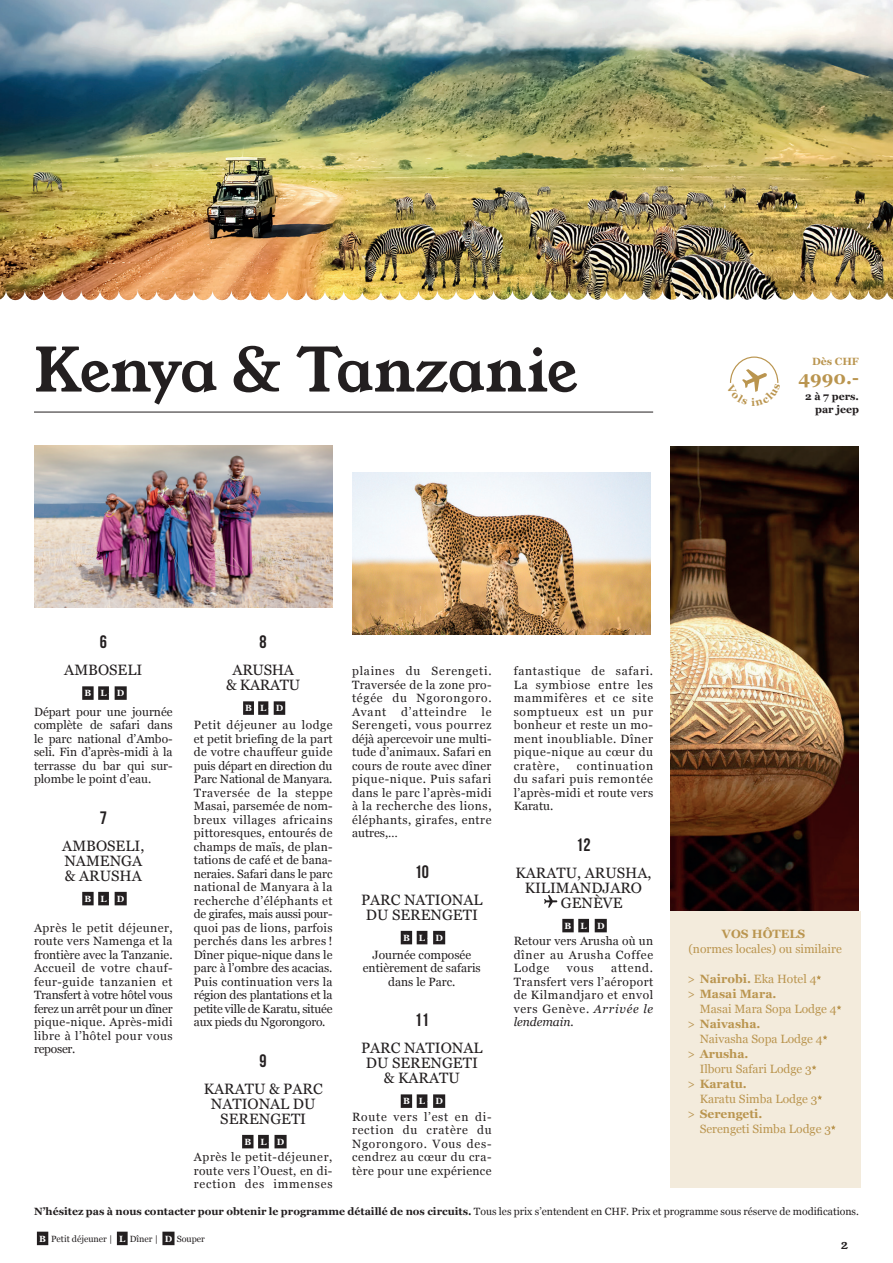
<style>
.page{position:relative;width:893px;height:1263px;background:#fff}
.page>*{position:absolute;margin:0;border:0;box-sizing:border-box;transform-origin:0 0}
.t1{font:60px "Young Serif";letter-spacing:-.01em;color:#231f20}
.t2{font:18px "Bebas Neue";color:#231f20}
.t3{font:700 18px "Georgia";color:#ba954f}
.t4{font:15px/15px "Georgia";color:#231f20;text-align:center}
.t5{font:15px/15px "Georgia";letter-spacing:-.02em;color:#231f20;text-align:center}
.t6{font:13.05px "Young Serif";color:#231f20}
.t7{font:12px/13.5px "Georgia";letter-spacing:.035em;color:#231f20;text-align:justify}
.t8{font:12px/15px "Georgia";color:#ba954f}
.t9{font:12px/13.5px "Georgia";color:#231f20;text-align:center}
.t10{font:700 12px/15px "Georgia";color:#ba954f}
.t11{font:700 10.5px/12.6px "Georgia";color:#231f20;text-align:right}
.t12{font:700 10.5px "Georgia";color:#ba954f}
.t13{font:9px "Georgia";color:#231f20}
.t14{font:700 9px "Georgia";color:#fff}
.s1{font-style:italic}
.s2{font-weight:400}
.s3{font-weight:700}
.s4{font-weight:700;color:#fff}
</style>
<div class="page">
<hr style="left:34px;top:412px;width:619px;height:1px;background:#231f20">
<div style="left:37px;top:1232px;width:11px;height:13px;background:#231f20"></div>
<div style="left:117px;top:1232px;width:11px;height:13px;background:#231f20"></div>
<div style="left:162px;top:1232px;width:13px;height:13px;background:#231f20"></div>
<img style="left:34px;top:446px;width:299px;height:162px">
<img style="left:352px;top:472px;width:298px;height:162px">
<div style="left:82px;top:686px;width:12px;height:14px;background:#231f20"></div>
<div style="left:98px;top:686px;width:11px;height:14px;background:#231f20"></div>
<div style="left:115px;top:686px;width:12px;height:14px;background:#231f20"></div>
<div style="left:82px;top:892px;width:12px;height:13px;background:#231f20"></div>
<div style="left:98px;top:892px;width:11px;height:13px;background:#231f20"></div>
<div style="left:115px;top:892px;width:12px;height:13px;background:#231f20"></div>
<div style="left:243px;top:701px;width:11px;height:14px;background:#231f20"></div>
<div style="left:258px;top:701px;width:10px;height:14px;background:#231f20"></div>
<div style="left:274px;top:701px;width:11px;height:14px;background:#231f20"></div>
<div style="left:242px;top:1135px;width:11px;height:13px;background:#231f20"></div>
<div style="left:258px;top:1135px;width:11px;height:13px;background:#231f20"></div>
<div style="left:274px;top:1135px;width:13px;height:13px;background:#231f20"></div>
<div style="left:401px;top:931px;width:11px;height:13px;background:#231f20"></div>
<div style="left:417px;top:931px;width:10px;height:13px;background:#231f20"></div>
<div style="left:433px;top:931px;width:12px;height:13px;background:#231f20"></div>
<div style="left:401px;top:1094px;width:11px;height:14px;background:#231f20"></div>
<div style="left:417px;top:1094px;width:10px;height:14px;background:#231f20"></div>
<div style="left:433px;top:1094px;width:12px;height:14px;background:#231f20"></div>
<div style="left:562px;top:919px;width:12px;height:13px;background:#231f20"></div>
<div style="left:578px;top:919px;width:11px;height:13px;background:#231f20"></div>
<div style="left:595px;top:919px;width:12px;height:13px;background:#231f20"></div>
<svg style="left:544px;top:895px;width:13px;height:13px"></svg>
<img style="left:671px;top:446px;width:187px;height:465px">
<div style="left:670px;top:911px;width:190px;height:276px;background:#f3ebdc"></div>
<svg style="left:816px;top:975px;width:5px;height:5px"></svg>
<svg style="left:837px;top:1005px;width:4px;height:5px"></svg>
<svg style="left:823px;top:1035px;width:4px;height:5px"></svg>
<svg style="left:812px;top:1065px;width:4px;height:5px"></svg>
<svg style="left:817px;top:1095px;width:5px;height:5px"></svg>
<svg style="left:831px;top:1125px;width:5px;height:5px"></svg>
<img style="left:465px;top:0;width:428px;height:300px">
<img style="left:0;top:0;width:465px;height:300px">
<svg style="left:730px;top:356px;width:49px;height:36px"></svg>
<h1 class="t1" style="left:34px;top:329px;width:545px">Kenya &amp; Tanzanie</h1>
<p class="t12" style="left:812px;top:353px;width:48px">Dès CHF</p>
<h2 class="t3" style="left:799px;top:364px;width:62px">4990.-</h2>
<p class="t11" style="left:805px;top:390px;width:55px">2 à 7 pers. par jeep</p>
<h2 class="t2" style="left:100px;top:632px;width:9px">6</h2>
<p class="t4" style="left:64px;top:662px;width:80px">AMBOSELI</p>
<p class="t14" style="left:85px;top:686px;width:41px">B L - D</p>
<p class="t7" style="left:34px;top:704px;width:140px">Départ pour une journée complète de safari dans le parc national d’Ambo&shy;seli. Fin d’après-midi à la terrasse du bar qui sur&shy;plombe le point d’eau.</p>
<h2 class="t2" style="left:100px;top:807px;width:9px">7</h2>
<p class="t4" style="left:62px;top:837px;width:84px;text-align:left">AMBOSELI,<br>NAMENGA &amp; ARUSHA</p>
<p class="t14" style="left:85px;top:892px;width:41px">B L - D</p>
<p class="t7" style="left:34px;top:920px;width:140px">Après le petit déjeuner, route vers Namenga et la frontière avec la Tanzanie.<br>Accueil de votre chauf&shy;feur-guide tanzanien et Transfert à votre hôtel vous ferez un arrêt pour un dîner pique-nique. Après-midi libre à l’hôtel pour vous reposer.</p>
<h2 class="t2" style="left:260px;top:632px;width:9px">8</h2>
<p class="t5" style="left:226px;top:662px;width:75px">ARUSHA &amp; KARATU</p>
<p class="t14" style="left:245px;top:701px;width:40px">B L - D</p>
<p class="t7" style="left:194px;top:718px;width:140px">Petit déjeuner au lodge et petit briefing de la part de votre chauffeur guide puis départ en direction du Parc National de Manyara.<br>Traversée de la steppe Masai, parsemée de nom&shy;breux villages africains pittoresques, entourés de champs de maïs, de plan&shy;tations de café et de bana&shy;neraies. Safari dans le parc national de Manyara à la recherche d’éléphants et de girafes, mais aussi pour&shy;quoi pas de lions, parfois perchés dans les arbres !<br>Dîner pique-nique dans le parc à l’ombre des acacias.<br>Puis continuation vers la région des plantations et la petite ville de Karatu, située aux pieds du Ngorongoro.</p>
<h2 class="t2" style="left:260px;top:1050px;width:9px">9</h2>
<p class="t4" style="left:204px;top:1080px;width:120px">KARATU &amp; PARC<br>NATIONAL DU<br>SERENGETI</p>
<p class="t14" style="left:244px;top:1135px;width:41px">B L - D</p>
<p class="t7" style="left:194px;top:1150px;width:140px">Après le petit-déjeuner, route vers l’Ouest, en di&shy;rection des immenses</p>
<p class="t7" style="left:352px;top:664px;width:141px">plaines du Serengeti.<br>Traversée de la zone pro&shy;tégée du Ngorongoro.<br>Avant d’atteindre le Serengeti, vous pourrez déjà apercevoir une multi&shy;tude d’animaux. Safari en cours de route avec dîner pique-nique. Puis safari dans le parc l’après-midi à la recherche des lions, éléphants, girafes, entre autres,…</p>
<h2 class="t2" style="left:415px;top:861px;width:16px">10</h2>
<p class="t4" style="left:361px;top:891px;width:123px">PARC NATIONAL<br>DU SERENGETI</p>
<p class="t14" style="left:403px;top:931px;width:41px">B L - D</p>
<p class="t9" style="left:363px;top:947px;width:119px">Journée composée entièrement de safaris dans le Parc.</p>
<h2 class="t2" style="left:415px;top:1010px;width:16px">11</h2>
<p class="t4" style="left:361px;top:1040px;width:123px">PARC NATIONAL<br>DU SERENGETI &amp; KARATU</p>
<p class="t14" style="left:403px;top:1094px;width:41px">B L - D</p>
<p class="t7" style="left:352px;top:1109px;width:141px">Route vers l’est en di&shy;rection du cratère du Ngorongoro. Vous des&shy;cendrez au cœur du cra&shy;tère pour une expérience</p>
<p class="t7" style="left:514px;top:664px;width:141px">fantastique de safari.<br>La symbiose entre les mammifères et ce site somptueux est un pur bonheur et reste un mo&shy;ment inoubliable. Dîner pique-nique au cœur du cratère,</p>
<p class="t7" style="left:514px;top:758px;width:141px;text-indent:63px">continuation du safari puis remontée l’après-midi et route vers Karatu.</p>
<h2 class="t2" style="left:576px;top:834px;width:16px">12</h2>
<p class="t4" style="left:515px;top:864px;width:138px">KARATU, ARUSHA,</p>
<p class="t4" style="left:525px;top:879px;width:119px">KILIMANDJARO</p>
<p class="t4" style="left:561px;top:894px;width:63px">GENÈVE</p>
<p class="t14" style="left:565px;top:919px;width:41px">B L - D</p>
<p class="t7" style="left:514px;top:934px;width:141px">Retour vers Arusha où un dîner au Arusha Coffee Lodge</p>
<p class="t7" style="left:514px;top:961px;width:141px;text-indent:98px">attend.<br>Transfert vers l’aéroport de Kilmandjaro et envol vers Genève. <span class="s1">Arrivée le lendemain.</span></p>
<p class="t7" style="left:567px;top:961px;width:28px">vous</p>
<p class="t10" style="left:722px;top:925px;width:85px">VOS HÔTELS</p>
<p class="t8" style="left:688px;top:941px;width:155px">(normes locales) ou similaire</p>
<p class="t10" style="left:687px;top:970px;width:130px"><span class="s2">&gt;</span> Nairobi. <span class="s2">Eka Hotel 4 &gt;</span> Masai Mara.</p>
<p class="t8" style="left:687px;top:1001px;width:151px;text-indent:12px">Masai Mara Sopa Lodge 4 &gt; <span class="s3">Naivasha.</span></p>
<p class="t8" style="left:687px;top:1031px;width:137px;text-indent:12px">Naivasha Sopa Lodge 4 &gt; <span class="s3">Arusha.</span></p>
<p class="t8" style="left:687px;top:1061px;width:126px;text-indent:12px">Ilboru Safari Lodge 3 &gt; <span class="s3">Karatu.</span></p>
<p class="t8" style="left:687px;top:1091px;width:131px;text-indent:12px">Karatu Simba Lodge 3 &gt; <span class="s3">Serengeti.</span></p>
<p class="t8" style="left:700px;top:1121px;width:133px">Serengeti Simba Lodge 3</p>
<p class="t11" style="left:34px;top:1205px;width:826px">N’hésitez pas à nous contacter pour obtenir le programme détaillé de nos circuits. <span class="s2">Tous les prix s’entendent en CHF. Prix et programme sous réserve de modifications.</span></p>
<p class="t13" style="left:39px;top:1232px;width:167px"><span class="s4">B</span> Petit déjeuner | <span class="s4">L</span> Dîner | <span class="s4">D</span> Souper</p>
<p class="t6" style="left:841px;top:1235px;width:8px">2</p>
</div>
